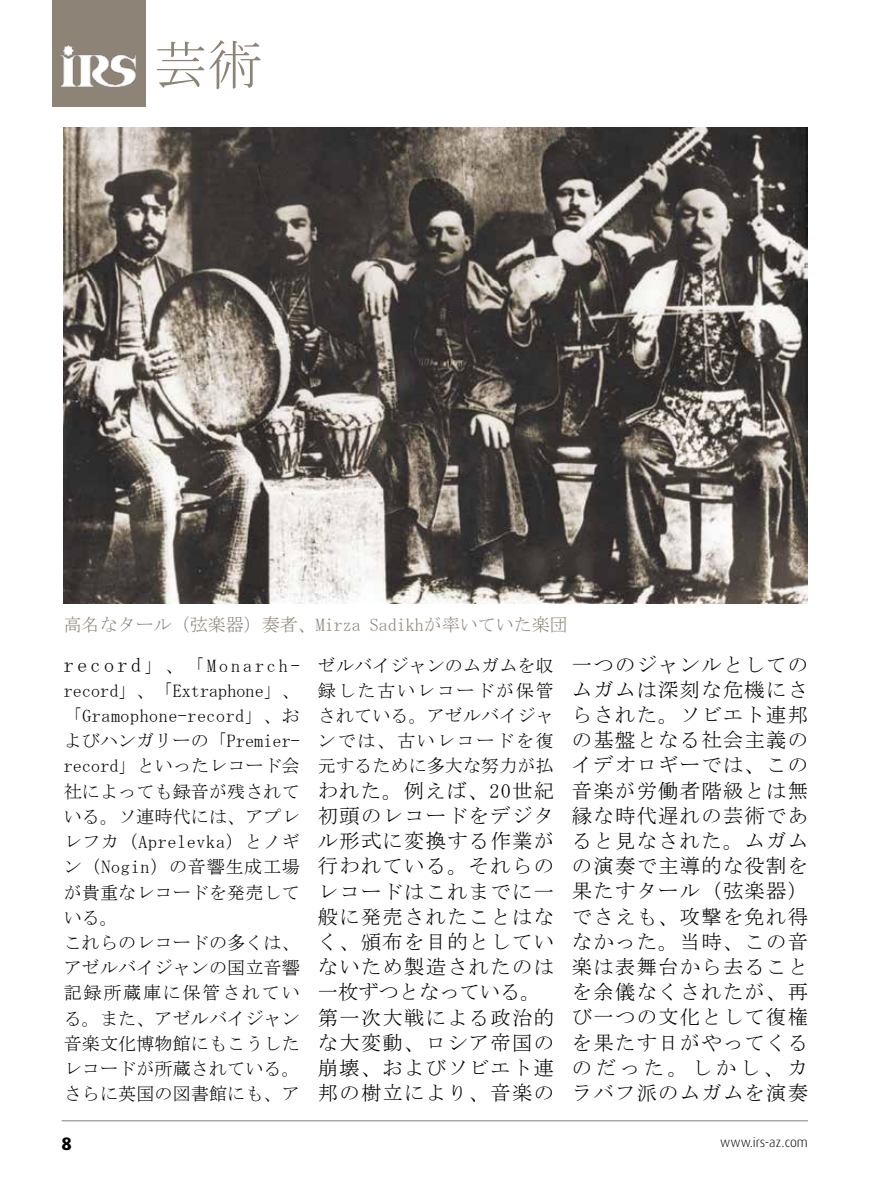
<style>
.page{position:relative;width:893px;height:1191px;background:#fff}
.page>*{position:absolute;margin:0;border:0;box-sizing:border-box;transform-origin:0 0}
.t1{font:54px "MS Mincho";color:#8d8377}
.t2{font:20.25px/25.2px "MS Mincho";letter-spacing:.065em;color:#000}
.t3{font:18px/25.2px "MS Mincho";letter-spacing:.01em;color:#000}
.t4{font:18px "MS Mincho";color:#8d8377}
.t5{font:800 18px "Dax Pro";color:#000}
.t6{font:300 13.5px "Dax Pro";color:#000}
.s1{font-size:20.25px}
</style>
<div class="page">
<hr style="left:62px;top:1120px;width:746px;height:1px;background:#808285">
<div style="left:52px;top:0;width:94px;height:106px;background:#8d8377"></div>
<img style="left:60px;top:45px;width:76px;height:41px">
<img style="left:64px;top:128px;width:744px;height:476px">
<h1 class="t1" style="left:154px;top:38px;width:109px">芸術</h1>
<p class="t4" style="left:64px;top:615px;width:506px">高名なタール（弦楽器）奏者、Mirza Sadikhが率いていた楽団</p>
<p class="t3" style="left:64px;top:652px;width:238px"><span class="s1">record</span>」、「Monarch&shy;record」、「Extraphone」、「Gramophone-record」、およびハンガリーの「Premier&shy;record」といったレコード会社によっても録音が残されている。ソ連時代には、アプレレフカ（Aprelevka）とノギン（Nogin）の音響生成工場が貴重なレコードを発売している。<br>これらのレコードの多くは、アゼルバイジャンの国立音響記録所蔵庫に保管されている。また、アゼルバイジャン音楽文化博物館にもこうしたレコードが所蔵されている。さらに英国の図書館にも、ア</p>
<p class="t3" style="left:318px;top:652px;width:237px;text-align:justify">ゼルバイジャンのムガムを収録した古いレコードが保管されている。アゼルバイジャンでは、古いレコードを復元するために多大な努力が払</p>
<p class="t2" style="left:318px;top:777px;width:238px">われた。例えば、20世紀初頭のレコードをデジタル形式に変換する作業が行われている。それらのレコードはこれまでに一般に発売されたことはなく、頒布を目的としていないため製造されたのは一枚ずつとなっている。第一次大戦による政治的な大変動、ロシア帝国の崩壊、およびソビエト連邦の樹立により、音楽の</p>
<p class="t2" style="left:572px;top:651px;width:238px;text-align:justify">一つのジャンルとしてのムガムは深刻な危機にさらされた。ソビエト連邦の基盤となる社会主義のイデオロギーでは、この音楽が労働者階級とは無縁な時代遅れの芸術であると見なされた。ムガムの演奏で主導的な役割を果たすタール（弦楽器）でさえも、攻撃を免れ得なかった。当時、この音楽は表舞台から去ることを余儀なくされたが、再び一つの文化として復権を果たす日がやってくるのだった。しかし、カラバフ派のムガムを演奏</p>
<p class="t5" style="left:62px;top:1131px;width:12px">8</p>
<p class="t6" style="left:720px;top:1133px;width:89px">www.irs-az.com</p>
</div>
